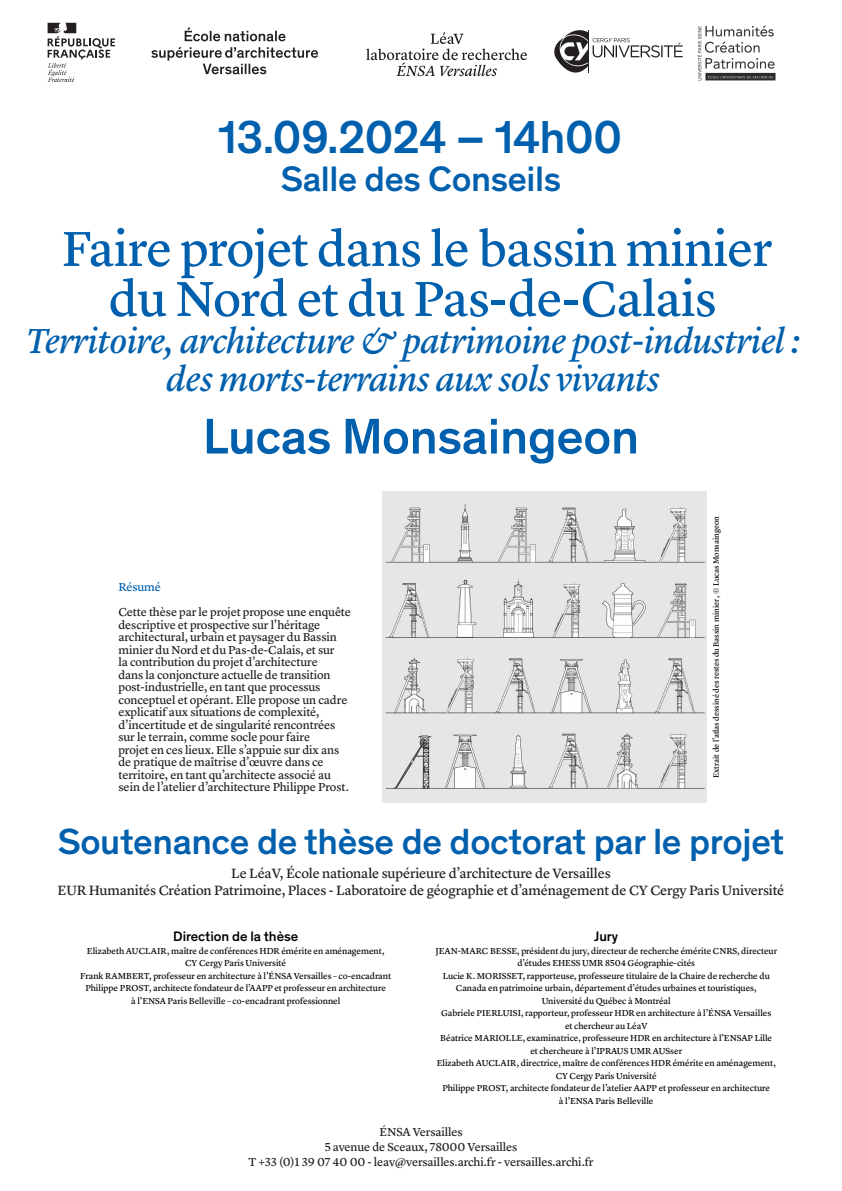
<style>
.page{position:relative;width:842px;height:1191px;background:#fff}
.page>*{position:absolute;margin:0;border:0;box-sizing:border-box;transform-origin:0 0}
.H2_Lyon{font:51px/50px "Lyon Text Regular No.2";letter-spacing:-.015em;color:#0160ad;text-align:center}
.T_-_Courant_Theinhardt{font:500 51px "Theinhardt";letter-spacing:-.01em;color:#0160ad}
.h3_Theinhardt{font:500 47px "Theinhardt";letter-spacing:-.01em;color:#0160ad}
.t1{font:500 37px "Theinhardt";letter-spacing:-.01em;color:#0160ad}
.H2_Lyon-2{font:italic 36px/37.5px "Lyon Text Regular No.2";letter-spacing:-.02em;color:#0160ad;text-align:center}
.h3_Theinhardt-2{font:500 36px "Theinhardt";letter-spacing:-.01em;color:#0160ad}
.T_-_Chapeau_Lyon{font:14px/17px "Lyon Text Regular No.2";letter-spacing:-.01em;color:#231f20;text-align:center}
.T_-_Courant_Lyon{font:500 14px "Theinhardt";letter-spacing:-.005em;color:#000}
.T_-_Courant_Theinhardt-2{font:12px/12.5px "Lyon Text Regular No.2";letter-spacing:-.01em;color:#231f20}
.T_-_Chapeau_Lyon-2{font:12px "Lyon Text Regular No.2";letter-spacing:-.01em;color:#231f20}
.T_-_Courant_Theinhardt-3{font:12px "Lyon Text Regular No.2";letter-spacing:-.015em;color:#0160ad}
.T_-_Courant_Lyon-2{font:9px/12.5px "Lyon Text Regular No.2";letter-spacing:-.005em;color:#000;text-align:center}
.T_-_Courant_Lyon-3{font:8px "Lyon Text Regular No.2";letter-spacing:-.005em;color:#000}
</style>
<div class="page">
<img style="left:382px;top:491px;width:325px;height:312px">
<svg style="left:48px;top:23px;width:67px;height:59px"></svg>
<svg style="left:366px;top:32px;width:161px;height:44px"></svg>
<svg style="left:151px;top:47px;width:167px;height:27px"></svg>
<svg style="left:185px;top:28px;width:100px;height:13px"></svg>
<img style="left:697px;top:25px;width:79px;height:56px">
<svg style="left:554px;top:30px;width:129px;height:43px"></svg>
<p class="h3_Theinhardt" style="left:218px;top:103px;width:405px">13.09.2024 – 14h00</p>
<p class="h3_Theinhardt-2" style="left:281px;top:152px;width:282px">Salle des Conseils</p>
<p class="H2_Lyon" style="left:62px;top:220px;width:712px">Faire projet dans le bassin minier du Nord et du Pas-de-Calais</p>
<p class="H2_Lyon-2" style="left:25px;top:320px;width:776px">Territoire, architecture &amp; patrimoine post-industriel : des morts-terrains aux sols vivants</p>
<p class="T_-_Courant_Theinhardt" style="left:203px;top:398px;width:438px">Lucas Monsaingeon</p>
<p class="T_-_Courant_Theinhardt-3" style="left:118px;top:578px;width:44px">Résumé</p>
<p class="T_-_Courant_Theinhardt-2" style="left:118px;top:605px;width:234px">Cette thèse par le projet propose une enquête descriptive et prospective sur l’héritage architectural, urbain et paysager du Bassin minier du Nord et du Pas-de-Calais, et sur<br>la contribution du projet d’architecture<br>dans la conjoncture actuelle de transition post-industrielle, en tant que processus conceptuel et opérant. Elle propose un cadre explicatif aux situations de complexité, d’incertitude et de singularité rencontrées sur le terrain, comme socle pour faire<br>projet en ces lieux. Elle s’appuie sur dix ans de pratique de maîtrise d’œuvre dans ce territoire, en tant qu’architecte associé au sein de l’atelier d’architecture Philippe Prost.</p>
<p class="T_-_Courant_Lyon-3" style="left:710px;top:777px;width:263px;rotate:-90deg">Extrait de l’atlas dessiné des restes du Bassin minier , © Lucas Monsaingeon</p>
<p class="t1" style="left:58px;top:813px;width:728px">Soutenance de thèse de doctorat par le projet</p>
<p class="T_-_Chapeau_Lyon" style="left:58px;top:864px;width:728px">Le LéaV, École nationale supérieure d’architecture de Versailles<br>EUR Humanités Création Patrimoine, Places - Laboratoire de géographie et d’aménagement de CY Cergy Paris Université</p>
<p class="T_-_Courant_Lyon" style="left:173px;top:926px;width:126px">Direction de la thèse</p>
<p class="T_-_Courant_Lyon-2" style="left:87px;top:943px;width:299px">Elizabeth AUCLAIR, maître de conférences HDR émérite en aménagement,<br>CY Cergy Paris Université</p>
<p class="T_-_Courant_Lyon-2" style="left:80px;top:968px;width:312px">Frank RAMBERT, professeur en architecture à l’ÉNSA Versailles – co-encadrant</p>
<p class="T_-_Courant_Lyon-2" style="left:85px;top:981px;width:302px">Philippe PROST, architecte fondateur de l’AAPP et professeur en architecture à l’ENSA Paris Belleville – co-encadrant professionnel</p>
<p class="T_-_Courant_Lyon" style="left:594px;top:926px;width:25px">Jury</p>
<p class="T_-_Courant_Lyon-2" style="left:435px;top:943px;width:343px">JEAN-MARC BESSE, président du jury, directeur de recherche émérite CNRS, directeur d’études EHESS UMR 8504 Géographie-cités</p>
<p class="T_-_Courant_Lyon-2" style="left:443px;top:968px;width:329px">Lucie K. MORISSET, rapporteuse, professeure titulaire de la Chaire de recherche du<br>Canada en patrimoine urbain, département d’études urbaines et touristiques,<br>Université du Québec à Montréal</p>
<p class="T_-_Courant_Lyon-2" style="left:441px;top:1006px;width:331px">Gabriele PIERLUISI, rapporteur, professeur HDR en architecture à l’ÉNSA Versailles et chercheur au LéaV</p>
<p class="T_-_Courant_Lyon-2" style="left:440px;top:1031px;width:333px">Béatrice MARIOLLE, examinatrice, professeure HDR en architecture à l’ENSAP Lille et chercheure à l’IPRAUS UMR AUSser</p>
<p class="T_-_Courant_Lyon-2" style="left:437px;top:1056px;width:341px">Elizabeth AUCLAIR, directrice, maître de conférences HDR émérite en aménagement,<br>CY Cergy Paris Université</p>
<p class="T_-_Courant_Lyon-2" style="left:442px;top:1081px;width:329px">Philippe PROST, architecte fondateur de l’atelier AAPP et professeur en architecture à l’ENSA Paris Belleville</p>
<p class="T_-_Chapeau_Lyon-2" style="left:379px;top:1123px;width:85px">ÉNSA Versailles</p>
<p class="T_-_Chapeau_Lyon-2" style="left:325px;top:1138px;width:194px">5 avenue de Sceaux, 78000 Versailles</p>
<p class="T_-_Chapeau_Lyon-2" style="left:248px;top:1153px;width:347px">T +33 (0)1 39 07 40 00 - leav@versailles.archi.fr - versailles.archi.fr</p>
</div>
